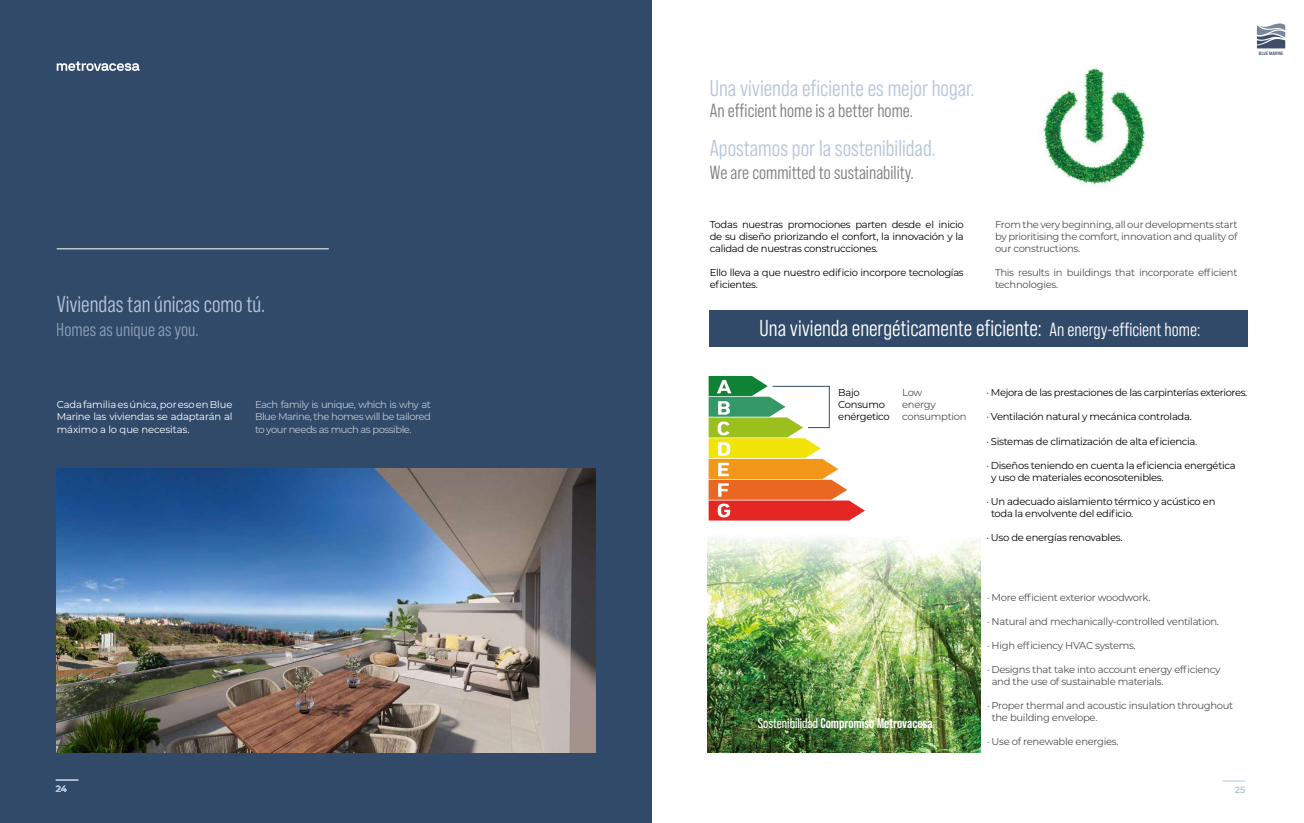
<style>
.page{position:relative;width:1304px;height:823px;background:#fff}
.page>*{position:absolute;margin:0;border:0;box-sizing:border-box;transform-origin:0 0}
.t1{font:23px "Bebas Neue Pro Middle";color:#b6c5db}
.t2{font:23px "Bebas Neue Pro Middle";color:#fff}
.t3{font:19px "Bebas Neue Pro Middle";color:#7d7d7d}
.t4{font:19px "Bebas Neue Pro Middle";color:#b6c5db}
.t5{font:700 14px "Bebas Neue Pro";color:#fff}
.t6{font:10px/12px "Montserrat";letter-spacing:-.03em;color:#000}
.t7{font:10px/12px "Montserrat";letter-spacing:-.04em;color:#fff;text-align:justify}
.t8{font:600 9px "Montserrat";color:#b6c5db}
.t9{font:4.8px "Bebas Neue Pro Exp Bd";color:#3d4d6b}
.s1{font-size:19px}
.s2{font-weight:400}
</style>
<div class="page">
<svg style="left:1223px;top:780px;width:22px;height:1px"></svg>
<svg style="left:1257px;top:23px;width:28px;height:25px"></svg>
<div style="left:0;top:0;width:652px;height:822px;background:#314a6a"></div>
<hr style="left:57px;top:248px;width:272px;height:1px;background:#fff">
<img style="left:57px;top:468px;width:538px;height:283px">
<svg style="left:57px;top:61px;width:83px;height:10px"></svg>
<svg style="left:56px;top:779px;width:22px;height:1px"></svg>
<div style="left:709px;top:310px;width:538px;height:36px;background:#314a6a"></div>
<img style="left:708px;top:537px;width:272px;height:215px">
<img style="left:1042px;top:66px;width:104px;height:120px">
<svg style="left:709px;top:376px;width:156px;height:144px"></svg>
<h1 class="t1" style="left:57px;top:291px;width:210px">Viviendas tan únicas como tú.</h1>
<h2 class="t4" style="left:57px;top:319px;width:144px">Homes as unique as you.</h2>
<p class="t7" style="left:57px;top:398px;width:177px">Cada familia es única, por eso en Blue Marine las viviendas se adaptarán al máximo a lo que necesitas.</p>
<p class="t7" style="left:255px;top:398px;width:177px">Each family is unique, which is why at Blue Marine, the homes will be tailored to your needs as much as possible.</p>
<p class="t8" style="left:56px;top:781px;width:13px">24</p>
<h1 class="t1" style="left:710px;top:75px;width:266px">Una vivienda eficiente es mejor hogar.</h1>
<h2 class="t3" style="left:710px;top:100px;width:205px">An efficient home is a better home.</h2>
<h1 class="t1" style="left:710px;top:135px;width:228px">Apostamos por la sostenibilidad.</h1>
<h2 class="t3" style="left:710px;top:162px;width:205px">We are committed to sustainability.</h2>
<p class="t6" style="left:710px;top:218px;width:256px;text-align:justify">Todas nuestras promociones parten desde el inicio de su diseño priorizando el confort, la innovación y la calidad de nuestras construcciones.</p>
<p class="t6" style="left:710px;top:266px;width:256px">Ello lleva a que nuestro edificio incorpore tecnologías eficientes.</p>
<p class="t6" style="left:995px;top:218px;width:244px;text-align:justify">From the very beginning, all our developments start by prioritising the comfort, innovation and quality of our constructions.</p>
<p class="t6" style="left:995px;top:266px;width:244px">This results in buildings that incorporate efficient technologies.</p>
<h1 class="t2" style="left:760px;top:315px;width:442px">Una vivienda energéticamente eficiente: <span class="s1">An energy-efficient home:</span></h1>
<p class="t9" style="left:1259px;top:50px;width:26px">BLUE MARINE</p>
<p class="t6" style="left:838px;top:386px;width:53px">Bajo<br>Consumo enérgetico</p>
<p class="t6" style="left:902px;top:386px;width:66px">Low<br>energy consumption</p>
<p class="t6" style="left:986px;top:386px;width:262px">· Mejora de las prestaciones de las carpinterías exteriores.</p>
<p class="t6" style="left:986px;top:410px;width:207px">· Ventilación natural y mecánica controlada.</p>
<p class="t6" style="left:986px;top:434px;width:212px">· Sistemas de climatización de alta eficiencia.</p>
<p class="t6" style="left:991px;top:458px;width:246px;text-indent:-5px">· Diseños teniendo en cuenta la eficiencia energética y uso de materiales econosotenibles.</p>
<p class="t6" style="left:991px;top:494px;width:226px;text-indent:-5px">· Un adecuado aislamiento térmico y acústico en toda la envolvente del edificio.</p>
<p class="t6" style="left:986px;top:530px;width:138px">· Uso de energías renovables.</p>
<h3 class="t5" style="left:758px;top:715px;width:176px"><span class="s2">Sostenibilidad</span> Compromiso Metrovacesa</h3>
<p class="t6" style="left:987px;top:590px;width:165px">· More efficient exterior woodwork.</p>
<p class="t6" style="left:987px;top:614px;width:233px">· Natural and mechanically-controlled ventilation.</p>
<p class="t6" style="left:987px;top:638px;width:150px">· High efficiency HVAC systems.</p>
<p class="t6" style="left:992px;top:662px;width:230px;text-indent:-5px">· Designs that take into account energy efficiency and the use of sustainable materials.</p>
<p class="t6" style="left:992px;top:698px;width:243px;text-indent:-5px">· Proper thermal and acoustic insulation throughout the building envelope.</p>
<p class="t6" style="left:987px;top:734px;width:133px">· Use of renewable energies.</p>
<p class="t8" style="left:1235px;top:782px;width:12px">25</p>
</div>
